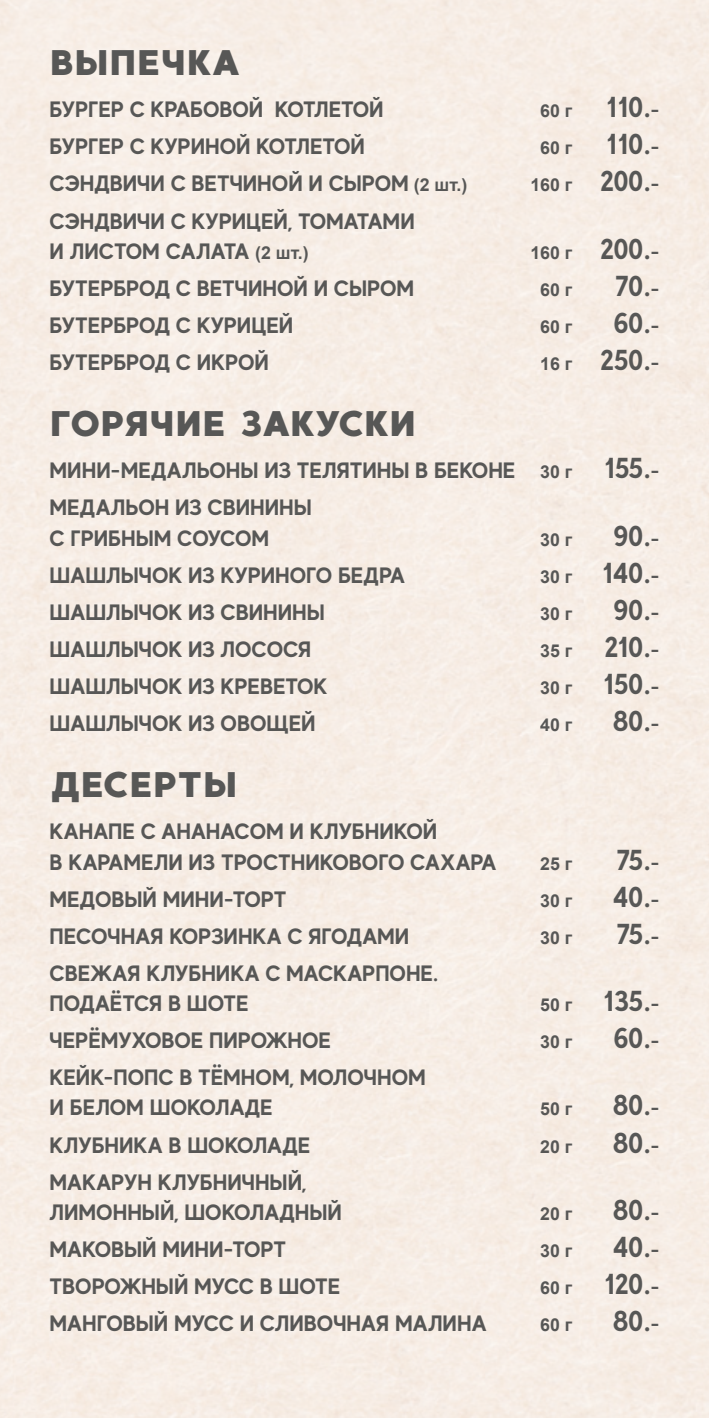
<style>
.page{position:relative;width:709px;height:1418px;background:#fff}
.page>*{position:absolute;margin:0;border:0;box-sizing:border-box;transform-origin:0 0}
.t1{font:35.5px "MADE Good Time Grotesk";letter-spacing:-.065em;color:#575756}
.t2{font:35.5px "MADE Good Time Grotesk";letter-spacing:-.01em;color:#575756}
.t3{font:35.5px "MADE Good Time Grotesk";letter-spacing:-.04em;color:#575756}
.t4{font:700 28.75px "MADE Evolve Sans";letter-spacing:-.05em;color:#575756}
.t5{font:700 22.25px/30px "MADE Evolve Sans";color:#575756}
.t6{font:700 17.75px "Arial";color:#575756}
.s1{font-family:"MADE Evolve Sans";font-size:28.75px}
.s2{font-family:"Minion Pro";font-size:27.5px}
.s3{font-family:"MADE Evolve Sans";font-size:20px}
.s4{font-family:"Arial";font-size:17.75px}
.s5{font-size:20px}
.s6{font-size:28.75px}
</style>
<div class="page">
<h1 class="t2" style="left:50px;top:39px;width:194px">ВЫПЕЧКА</h1>
<p class="t5" style="left:50px;top:94px;width:335px">БУРГЕР С КРАБОВОЙ КОТЛЕТОЙ</p>
<p class="t6" style="left:540px;top:98px;width:121px">60 г <span class="s1">110</span><span class="s2">.</span><span class="s3">-</span></p>
<p class="t5" style="left:50px;top:131px;width:317px">БУРГЕР С КУРИНОЙ КОТЛЕТОЙ</p>
<p class="t6" style="left:540px;top:135px;width:121px">60 г <span class="s1">110</span><span class="s2">.</span><span class="s3">-</span></p>
<p class="t5" style="left:50px;top:168px;width:419px">СЭНДВИЧИ С ВЕТЧИНОЙ И СЫРОМ <span class="s4">(2 шт.)</span></p>
<p class="t6" style="left:530px;top:173px;width:130px">160 г <span class="s1">200</span><span class="s2">.</span><span class="s3">-</span></p>
<p class="t5" style="left:50px;top:205px;width:366px">СЭНДВИЧИ С КУРИЦЕЙ, ТОМАТАМИ<br>И ЛИСТОМ САЛАТА <span class="s4">(2 шт.)</span></p>
<p class="t6" style="left:530px;top:240px;width:130px">160 г <span class="s1">200</span><span class="s2">.</span><span class="s3">-</span></p>
<p class="t5" style="left:50px;top:272px;width:366px">БУТЕРБРОД С ВЕТЧИНОЙ И СЫРОМ</p>
<p class="t6" style="left:540px;top:277px;width:34px">60 г</p>
<p class="t4" style="left:615px;top:267px;width:46px">70<span class="s2">.</span><span class="s5">-</span></p>
<p class="t5" style="left:50px;top:309px;width:245px">БУТЕРБРОД С КУРИЦЕЙ</p>
<p class="t6" style="left:540px;top:314px;width:34px">60 г</p>
<p class="t4" style="left:613px;top:305px;width:47px">60<span class="s2">.</span><span class="s5">-</span></p>
<p class="t5" style="left:50px;top:347px;width:221px">БУТЕРБРОД С ИКРОЙ</p>
<p class="t6" style="left:540px;top:351px;width:121px">16 г <span class="s1">250</span><span class="s2">.</span><span class="s3">-</span></p>
<h1 class="t1" style="left:50px;top:400px;width:368px">ГОРЯЧИЕ ЗАКУСКИ</h1>
<p class="t5" style="left:50px;top:451px;width:611px;line-height:37.2px">МИНИ-МЕДАЛЬОНЫ ИЗ ТЕЛЯТИНЫ В БЕКОНЕ <span class="s4">30 г</span> <span class="s6">155</span><span class="s2">.</span><span class="s5">-<br></span>МЕДАЛЬОН ИЗ СВИНИНЫ</p>
<p class="t5" style="left:50px;top:522px;width:221px">С ГРИБНЫМ СОУСОМ</p>
<p class="t6" style="left:540px;top:527px;width:34px">30 г</p>
<p class="t4" style="left:613px;top:517px;width:47px">90<span class="s2">.</span><span class="s5">-</span></p>
<p class="t5" style="left:50px;top:559px;width:357px">ШАШЛЫЧОК ИЗ КУРИНОГО БЕДРА</p>
<p class="t6" style="left:540px;top:564px;width:121px">30 г <span class="s1">140</span><span class="s2">.</span><span class="s3">-</span></p>
<p class="t5" style="left:50px;top:596px;width:277px">ШАШЛЫЧОК ИЗ СВИНИНЫ</p>
<p class="t6" style="left:540px;top:601px;width:34px">30 г</p>
<p class="t4" style="left:613px;top:591px;width:47px">90<span class="s2">.</span><span class="s5">-</span></p>
<p class="t5" style="left:50px;top:633px;width:263px">ШАШЛЫЧОК ИЗ ЛОСОСЯ</p>
<p class="t6" style="left:540px;top:638px;width:121px">35 г <span class="s1">210</span><span class="s2">.</span><span class="s3">-</span></p>
<p class="t5" style="left:50px;top:670px;width:279px">ШАШЛЫЧОК ИЗ КРЕВЕТОК</p>
<p class="t6" style="left:540px;top:675px;width:121px">30 г <span class="s1">150</span><span class="s2">.</span><span class="s3">-</span></p>
<p class="t5" style="left:50px;top:707px;width:267px">ШАШЛЫЧОК ИЗ ОВОЩЕЙ</p>
<p class="t6" style="left:540px;top:712px;width:34px">40 г</p>
<p class="t4" style="left:612px;top:703px;width:48px">80<span class="s2">.</span><span class="s5">-</span></p>
<h1 class="t3" style="left:50px;top:761px;width:189px">ДЕСЕРТЫ</h1>
<p class="t5" style="left:50px;top:816px;width:448px">КАНАПЕ С АНАНАСОМ И КЛУБНИКОЙ<br>В КАРАМЕЛИ ИЗ ТРОСТНИКОВОГО САХАРА</p>
<p class="t6" style="left:540px;top:850px;width:34px">25 г</p>
<p class="t4" style="left:616px;top:841px;width:44px">75<span class="s2">.</span><span class="s5">-</span></p>
<p class="t5" style="left:50px;top:883px;width:238px">МЕДОВЫЙ МИНИ-ТОРТ</p>
<p class="t6" style="left:540px;top:887px;width:34px">30 г</p>
<p class="t4" style="left:612px;top:878px;width:48px">40<span class="s2">.</span><span class="s5">-</span></p>
<p class="t5" style="left:50px;top:920px;width:361px">ПЕСОЧНАЯ КОРЗИНКА С ЯГОДАМИ</p>
<p class="t6" style="left:540px;top:925px;width:34px">30 г</p>
<p class="t4" style="left:616px;top:915px;width:44px">75<span class="s2">.</span><span class="s5">-</span></p>
<p class="t5" style="left:50px;top:957px;width:390px">СВЕЖАЯ КЛУБНИКА С МАСКАРПОНЕ.<br>ПОДАЁТСЯ В ШОТЕ</p>
<p class="t6" style="left:540px;top:992px;width:121px">50 г <span class="s1">135</span><span class="s2">.</span><span class="s3">-</span></p>
<p class="t5" style="left:50px;top:1024px;width:283px">ЧЕРЁМУХОВОЕ ПИРОЖНОЕ</p>
<p class="t6" style="left:540px;top:1029px;width:34px">30 г</p>
<p class="t4" style="left:613px;top:1019px;width:47px">60<span class="s2">.</span><span class="s5">-</span></p>
<p class="t5" style="left:50px;top:1061px;width:378px">КЕЙК-ПОПС В ТЁМНОМ, МОЛОЧНОМ<br>И БЕЛОМ ШОКОЛАДЕ</p>
<p class="t6" style="left:540px;top:1096px;width:34px">50 г</p>
<p class="t4" style="left:612px;top:1087px;width:48px">80<span class="s2">.</span><span class="s5">-</span></p>
<p class="t5" style="left:50px;top:1129px;width:262px">КЛУБНИКА В ШОКОЛАДЕ</p>
<p class="t6" style="left:540px;top:1133px;width:34px">20 г</p>
<p class="t4" style="left:612px;top:1124px;width:48px">80<span class="s2">.</span><span class="s5">-</span></p>
<p class="t5" style="left:50px;top:1166px;width:294px">МАКАРУН КЛУБНИЧНЫЙ,<br>ЛИМОННЫЙ, ШОКОЛАДНЫЙ</p>
<p class="t6" style="left:540px;top:1200px;width:34px">20 г</p>
<p class="t4" style="left:612px;top:1191px;width:48px">80<span class="s2">.</span><span class="s5">-</span></p>
<p class="t5" style="left:50px;top:1233px;width:238px">МАКОВЫЙ МИНИ-ТОРТ</p>
<p class="t6" style="left:540px;top:1238px;width:34px">30 г</p>
<p class="t4" style="left:612px;top:1228px;width:48px">40<span class="s2">.</span><span class="s5">-</span></p>
<p class="t5" style="left:50px;top:1270px;width:292px">ТВОРОЖНЫЙ МУСС В ШОТЕ</p>
<p class="t6" style="left:540px;top:1275px;width:121px">60 г <span class="s1">120</span><span class="s2">.</span><span class="s3">-</span></p>
<p class="t5" style="left:50px;top:1307px;width:438px">МАНГОВЫЙ МУСС И СЛИВОЧНАЯ МАЛИНА</p>
<p class="t6" style="left:540px;top:1312px;width:34px">60 г</p>
<p class="t4" style="left:612px;top:1302px;width:48px">80<span class="s2">.</span><span class="s5">-</span></p>
</div>
